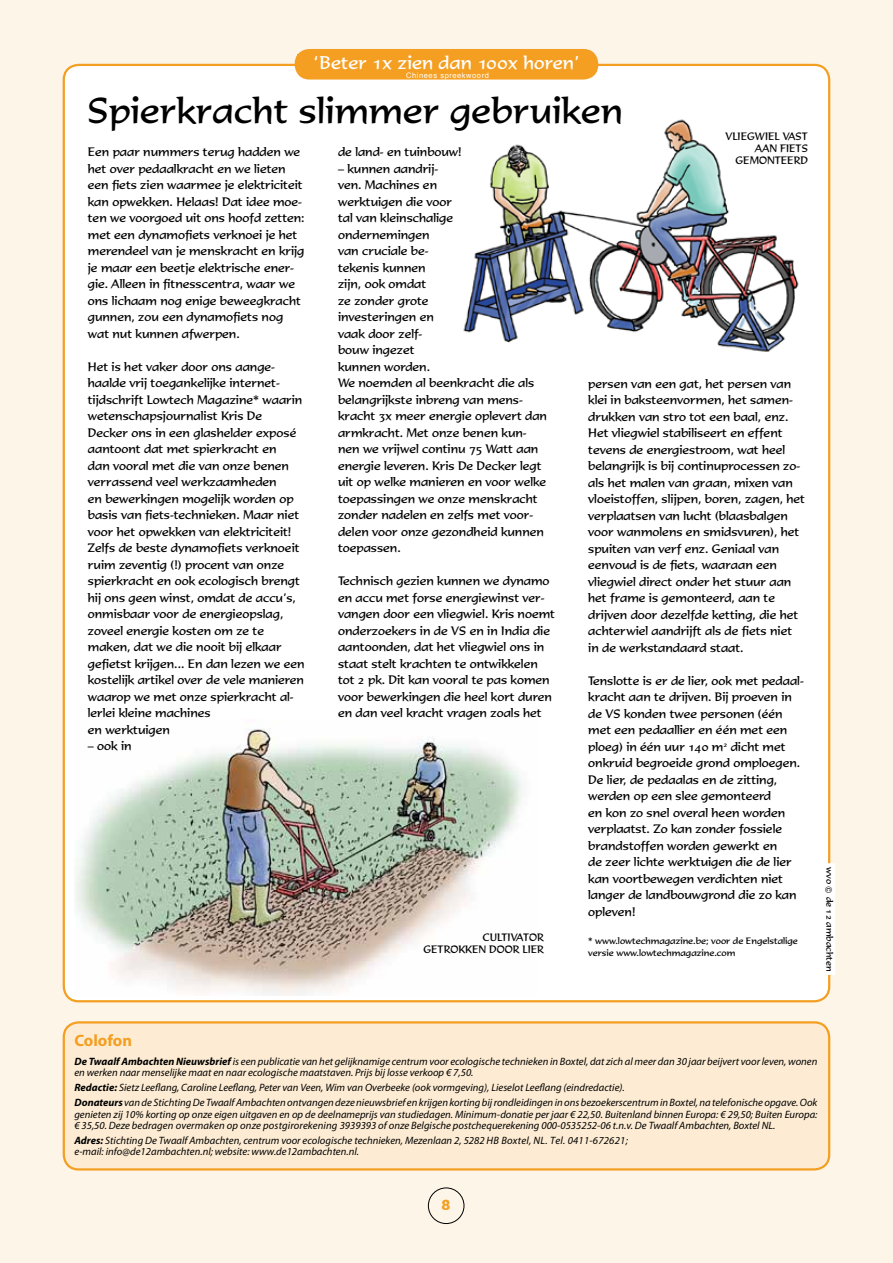
<style>
.page{position:relative;width:893px;height:1263px;background:#fef5e9}
.page>*{position:absolute;margin:0;border:0;box-sizing:border-box;transform-origin:0 0}
.t1{font:35.25px "Formal 436 BT";letter-spacing:.01em;color:#000}
.t2{font:18px "Formal 436 BT";letter-spacing:.01em;color:#fff}
.t3{font:700 16.5px "Myriad Pro";color:#f49f22}
.t4{font:700 15px "Gill Sans";color:#f49f22}
.t5{font:12px/16.5px "Formal 436 BT";color:#000}
.t6{font:italic 10.65px/11.2px "Myriad Pro";color:#000}
.t7{font:10.5px/12px "Formal 436 BT";letter-spacing:.18em;color:#000;text-align:right}
.t8{font:9px/12px "Formal 436 BT";color:#000}
.t9{font:7.5px "Helvetica";letter-spacing:.075em;color:#fff}
.s1{font-weight:700}
</style>
<div class="page">
<div style="left:64px;top:65px;width:765px;height:936px;background:#fff;border-radius:15px"></div>
<div style="left:64px;top:1022px;width:765px;height:147px;background:#fdecd3;border-radius:15px"></div>
<div style="left:63px;top:1021px;width:767px;height:149px;border:2px solid #f49f22;border-radius:15px"></div>
<div style="left:428px;top:1187px;width:36px;height:37px;border:1px solid #000;border-radius:50%"></div>
<div style="left:295px;top:49px;width:303px;height:31px;background:#f49f22;border-radius:15px"></div>
<div style="left:824px;top:864px;width:11px;height:110px;background:#fff"></div>
<img style="left:463px;top:119px;width:336px;height:233px">
<img style="left:75px;top:729px;width:447px;height:266px">
<h2 class="t2" style="left:314px;top:51px;width:267px">‘Beter 1x zien dan 100x horen’</h2>
<p class="t9" style="left:406px;top:69px;width:84px">Chinees spreekwoord</p>
<h1 class="t1" style="left:88px;top:89px;width:537px">Spierkracht slimmer gebruiken</h1>
<p class="t7" style="left:725px;top:130px;width:8px">vliegwiel</p>
<p class="t7" style="left:755px;top:130px;width:38px">vast<br>aan fiets</p>
<p class="t7" style="left:736px;top:154px;width:9px">gem</p>
<p class="t7" style="left:759px;top:154px;width:49px">onteerd</p>
<p class="t5" style="left:338px;top:144px;width:125px">de land- en tuinbouw!</p>
<p class="t5" style="left:338px;top:160px;width:210px">– kunnen aandrij-<br>ven. Machines en<br>werktuigen die voor<br>tal van kleinschalige ondernemingen<br>van cruciale be-<br>tekenis kunnen<br>zijn, ook omdat<br>ze zonder grote<br>investeringen en<br>vaak door zelf-<br>bouw ingezet<br>kunnen worden.<br>We noemden al beenkracht die als belangrijkste inbreng van mens&shy;kracht 3x meer energie oplevert dan armkracht. Met onze benen kun&shy;nen we vrijwel continu 75 Watt aan energie leveren. Kris De Decker legt uit op welke manieren en voor welke toepassingen we onze menskracht zonder nadelen en zelfs met voor&shy;delen voor onze gezondheid kunnen toepassen.</p>
<p class="t5" style="left:338px;top:573px;width:218px">Technisch gezien kunnen we dynamo en accu met forse energiewinst ver&shy;vangen door een vliegwiel. Kris noemt onderzoekers in de VS en in India die aantoonden, dat het vliegwiel ons in staat stelt krachten te ontwikkelen tot 2 pk. Dit kan vooral te pas komen voor bewerkingen die heel kort duren en dan veel kracht vragen zoals het</p>
<p class="t5" style="left:88px;top:144px;width:218px">Een paar nummers terug hadden we het over pedaalkracht en we lieten een fiets zien waarmee je elektriciteit kan opwekken. Helaas! Dat idee moe&shy;ten we voorgoed uit ons hoofd zetten: met een dynamofiets verknoei je het merendeel van je menskracht en krijg je maar een beetje elektrische ener&shy;gie. Alleen in fitnesscentra, waar we ons lichaam nog enige beweegkracht gunnen, zou een dynamofiets nog wat nut kunnen afwerpen.</p>
<p class="t5" style="left:88px;top:358px;width:218px">Het is het vaker door ons aange&shy;haalde vrij toegankelijke internet&shy;tijdschrift Lowtech Magazine* waarin wetenschapsjournalist Kris De Decker ons in een glashelder exposé aantoont dat met spierkracht en<br>dan vooral met die van onze benen verrassend veel werkzaamheden<br>en bewerkingen mogelijk worden op basis van fiets-technieken. Maar niet voor het opwekken van elektriciteit!<br>Zelfs de beste dynamofiets verknoeit ruim zeventig (!) procent van onze spierkracht en ook ecologisch brengt hij ons geen winst, omdat de accu’s, onmisbaar voor de energieopslag, zoveel energie kosten om ze te maken, dat we die nooit bij elkaar gefietst krijgen... En dan lezen we een kostelijk artikel over de vele manieren waarop we met onze spierkracht al&shy;lerlei kleine machines<br>en werktuigen</p>
<p class="t5" style="left:88px;top:738px;width:45px">– ook in</p>
<p class="t5" style="left:588px;top:375px;width:218px">persen van een gat, het persen van klei in baksteenvormen, het samen&shy;drukken van stro tot een baal, enz.<br>Het vliegwiel stabiliseert en effent tevens de energiestroom, wat heel belangrijk is bij continuprocessen zo&shy;als het malen van graan, mixen van vloeistoffen, slijpen, boren, zagen, het verplaatsen van lucht (blaasbalgen voor wanmolens en smidsvuren), het spuiten van verf enz. Geniaal van eenvoud is de fiets, waaraan een vliegwiel direct onder het stuur aan het frame is gemonteerd, aan te drijven door dezelfde ketting, die het achterwiel aandrijft als de fiets niet in de werkstandaard staat.</p>
<p class="t5" style="left:588px;top:672px;width:217px">Tenslotte is er de lier, ook met pedaal&shy;kracht aan te drijven. Bij proeven in de VS konden twee personen (één met een pedaallier en één met een ploeg) in één uur 140 m<sup>2</sup> dicht met onkruid begroeide grond omploegen.<br>De lier, de pedaalas en de zitting, werden op een slee gemonteerd<br>en kon zo snel overal heen worden verplaatst. Zo kan zonder fossiele brandstoffen worden gewerkt en<br>de zeer lichte werktuigen die de lier kan voortbewegen verdichten niet langer de landbouwgrond die zo kan opleven!</p>
<p class="t8" style="left:588px;top:935px;width:211px">* www.lowtechmagazine.be; voor de Engelstalige versie www.lowtechmagazine.com</p>
<p class="t7" style="left:482px;top:931px;width:22px">cultivat</p>
<p class="t7" style="left:529px;top:931px;width:14px">or</p>
<p class="t7" style="left:423px;top:943px;width:8px">get</p>
<p class="t7" style="left:444px;top:943px;width:23px">rokke</p>
<p class="t7" style="left:479px;top:943px;width:65px">n door lier</p>
<p class="t8" style="left:836px;top:867px;width:106px;rotate:90deg">wvo © de 12 ambachten</p>
<h3 class="t3" style="left:74px;top:1029px;width:59px">Colofon</h3>
<p class="t6" style="left:74px;top:1056px;width:744px"><span class="s1">De Twaalf Ambachten Nieuwsbrief</span> is een publicatie van het gelijknamige centrum voor ecologische technieken in Boxtel, dat zich al meer dan 30 jaar beijvert voor leven, wonen en werken naar menselijke maat en naar ecologische maatstaven. Prijs bij losse verkoop € 7,50.</p>
<p class="t6" style="left:74px;top:1080px;width:745px;line-height:15px"><span class="s1">Redactie:</span> Sietz Leeflang, Caroline Leeflang, Peter van Veen, Wim van Overbeeke (ook vormgeving), Lieselot Leeflang (eindredactie).<br><span class="s1">Donateurs</span> van de Stichting De Twaalf Ambachten ontvangen deze nieuwsbrief en krijgen korting bij rondleidingen in ons bezoekerscentrum in Boxtel, na telefonische opgave. Ook</p>
<p class="t6" style="left:74px;top:1108px;width:745px">genieten zij 10% korting op onze eigen uitgaven en op de deelnameprijs van studiedagen. Minimum-donatie per jaar € 22,50. Buitenland binnen Europa: € 29,50; Buiten Europa: € 35,50. Deze bedragen overmaken op onze postgirorekening 3939393 of onze Belgische postchequerekening 000-0535252-06 t.n.v. De Twaalf Ambachten, Boxtel NL.</p>
<p class="t6" style="left:74px;top:1134px;width:555px"><span class="s1">Adres:</span> Stichting De Twaalf Ambachten, centrum voor ecologische technieken, Mezenlaan 2, 5282 HB Boxtel, NL. Tel. 0411-672621; e-mail: info@de12ambachten.nl; website: www.de12ambachten.nl.</p>
<p class="t4" style="left:441px;top:1196px;width:10px">8</p>
</div>
